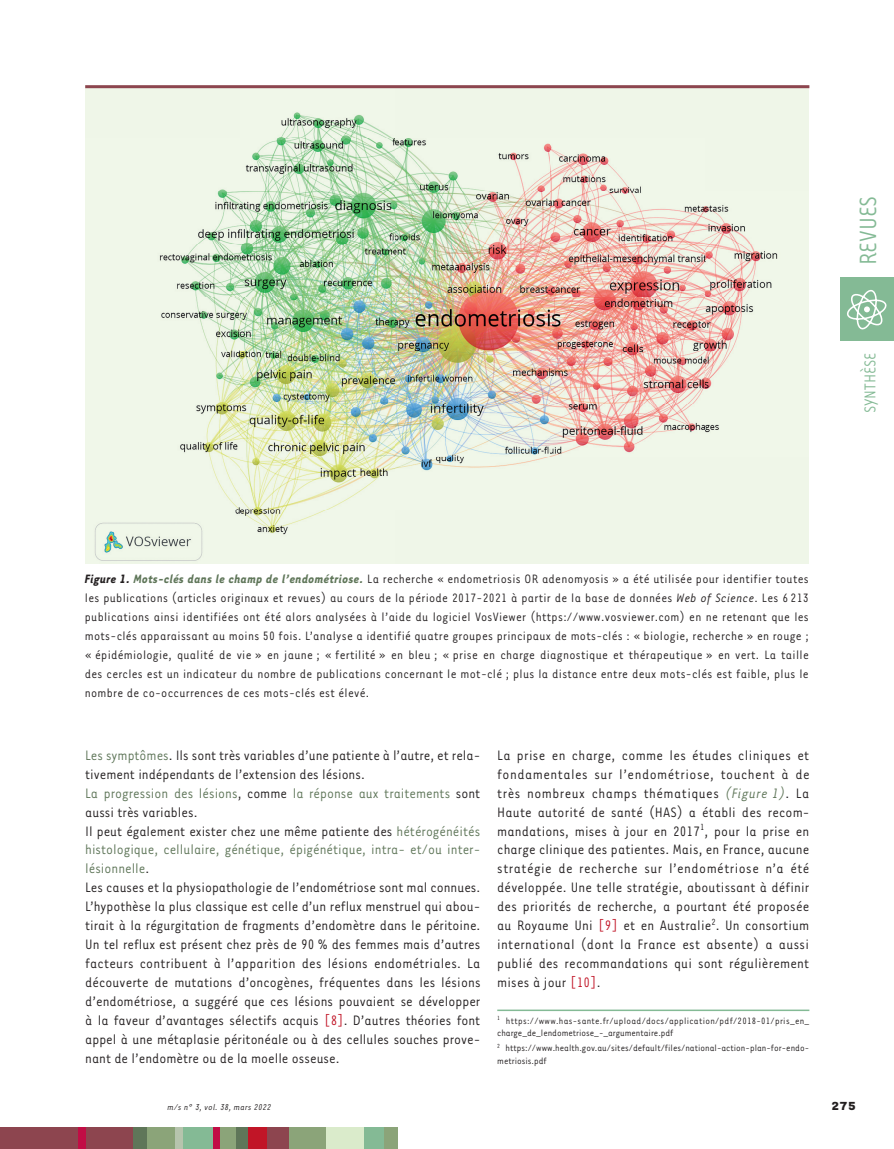
<style>
.page{position:relative;width:894px;height:1149px;background:#fff}
.page>*{position:absolute;margin:0;border:0;box-sizing:border-box;transform-origin:0 0}
.t1{font:27px "Tarzana Narrow";color:#84ba95}
.t2{font:18px "Tarzana Narrow";color:#84ba95}
.t3{font:15.75px/18.9px "Tarzana Narrow";color:#231f20;text-align:justify}
.t4{font:13.95px/18.9px "Tarzana Narrow";letter-spacing:.02em;color:#231f20;text-align:justify}
.t5{font:700 13.5px "Tarzana Wide";color:#231f20}
.t6{font:10.5px/12.6px "Tarzana Narrow";letter-spacing:.03em;color:#231f20}
.t7{font:10.5px/12.6px "Tarzana Narrow";letter-spacing:.005em;color:#231f20}
.t8{font:italic 9.75px "Tarzana Narrow";letter-spacing:.025em;color:#231f20}
.s1{font-weight:700;font-style:italic}
.s2{font-weight:700;font-style:italic;color:#5f7659}
.s3{font-style:italic}
.s4{color:#5f7659}
.s5{color:#c11527}
.s6{font-style:italic;color:#5f7659}
</style>
<div class="page">
<div style="left:840px;top:277px;width:53px;height:63px;background:#84ba95"></div>
<svg style="left:847px;top:290px;width:39px;height:39px"></svg>
<div style="left:0;top:1127px;width:134px;height:21px;background:#8d454f"></div>
<div style="left:235px;top:1127px;width:13px;height:21px;background:#5f7659"></div>
<div style="left:78px;top:1127px;width:7px;height:21px;background:#c10d45"></div>
<div style="left:133px;top:1127px;width:22px;height:21px;background:#5f7659"></div>
<div style="left:147px;top:1127px;width:30px;height:21px;background:#8ba479"></div>
<div style="left:175px;top:1127px;width:9px;height:21px;background:#b6c4ad"></div>
<div style="left:183px;top:1127px;width:30px;height:21px;background:#84ba95"></div>
<div style="left:217px;top:1127px;width:19px;height:21px;background:#8ba479"></div>
<div style="left:213px;top:1127px;width:6px;height:21px;background:#c10d45"></div>
<div style="left:248px;top:1127px;width:27px;height:21px;background:#c11527"></div>
<div style="left:287px;top:1127px;width:39px;height:21px;background:#8ba479"></div>
<div style="left:267px;top:1127px;width:21px;height:21px;background:#8d454f"></div>
<div style="left:326px;top:1127px;width:38px;height:21px;background:#daebcb"></div>
<div style="left:364px;top:1127px;width:20px;height:21px;background:#84ba95"></div>
<div style="left:383px;top:1127px;width:14px;height:21px;background:#8ba479"></div>
<hr style="left:497px;top:1009px;width:312px;height:1px;background:#84ba95">
<img style="left:85px;top:88px;width:724px;height:475px">
<hr style="left:85px;top:85px;width:724px;height:3px;background:#8d454f">
<h1 class="t1" style="left:851px;top:265px;width:71px;rotate:-90deg">REVUES</h1>
<p class="t2" style="left:858px;top:413px;width:62px;rotate:-90deg">SYNTHÈSE</p>
<p class="t4" style="left:85px;top:569px;width:725px"><span class="s1">Figure 1.</span> <span class="s2">Mots-clés dans le champ de l’endométriose.</span> La recherche « endometriosis OR adenomyosis » a été utilisée pour identifier toutes les publications (articles originaux et revues) au cours de la période 2017-2021 à partir de la base de données <span class="s3">Web of Science</span>. Les 6 213 publications ainsi identifiées ont été alors analysées à l’aide du logiciel VosViewer (https://www.vosviewer.com) en ne retenant que les mots-clés apparaissant au moins 50 fois. L’analyse a identifié quatre groupes principaux de mots-clés : « biologie, recherche » en rouge ; « épidémiologie, qualité de vie » en jaune ; « fertilité » en bleu ; « prise en charge diagnostique et thérapeutique » en vert. La taille des cercles est un indicateur du nombre de publications concernant le mot-clé ; plus la distance entre deux mots-clés est faible, plus le nombre de co-occurrences de ces mots-clés est élevé.</p>
<p class="t3" style="left:85px;top:745px;width:397px;text-align:left"><span class="s4">Les symptômes</span>. Ils sont très variables d’une patiente à l’autre, et rela&shy;tivement indépendants de l’extension des lésions.<br><span class="s4">La progression des lésions</span>, comme <span class="s4">la réponse aux traitements</span> sont aussi très variables.<br>Il peut également exister chez une même patiente des <span class="s4">hétérogénéités histologique, cellulaire, génétique, épigénétique, intra- et/ou inter&shy;lésionnelle</span>.<br>Les causes et la physiopathologie de l’endométriose sont mal connues.<br>L’hypothèse la plus classique est celle d’un reflux menstruel qui abou&shy;tirait à la régurgitation de fragments d’endomètre dans le péritoine.<br>Un tel reflux est présent chez près de 90 % des femmes mais d’autres facteurs contribuent à l’apparition des lésions endométriales. La découverte de mutations d’oncogènes, fréquentes dans les lésions d’endométriose, a suggéré que ces lésions pouvaient se développer à la faveur d’avantages sélectifs acquis <span class="s5">[8]</span>. D’autres théories font appel à une métaplasie péritonéale ou à des cellules souches prove&shy;nant de l’endomètre ou de la moelle osseuse.</p>
<p class="t3" style="left:497px;top:745px;width:314px">La prise en charge, comme les études cliniques et fondamentales sur l’endométriose, touchent à de très nombreux champs thématiques <span class="s6">(Figure 1)</span>. La Haute autorité de santé (HAS) a établi des recom&shy;mandations, mises à jour en 2017<sup>1</sup>, pour la prise en charge clinique des patientes. Mais, en France, aucune stratégie de recherche sur l’endométriose n’a été développée. Une telle stratégie, aboutissant à définir des priorités de recherche, a pourtant été proposée au Royaume Uni <span class="s5">[9]</span> et en Australie<sup>2</sup>. Un consortium international (dont la France est absente) a aussi publié des recommandations qui sont régulièrement mises à jour <span class="s5">[10]</span>.</p>
<p class="t6" style="left:497px;top:1013px;width:313px"><sup>1</sup> https://www.has-sante.fr/upload/docs/application/pdf/2018-01/pris_en_ charge_de_lendometriose_-_argumentaire.pdf</p>
<p class="t7" style="left:497px;top:1041px;width:313px"><sup>2</sup> https://www.health.gov.au/sites/default/files/national-action-plan-for-endo&shy;metriosis.pdf</p>
<p class="t8" style="left:167px;top:1100px;width:105px">m/s n° 3, vol. 38, mars 2022</p>
<p class="t5" style="left:830px;top:1097px;width:26px">275</p>
</div>
